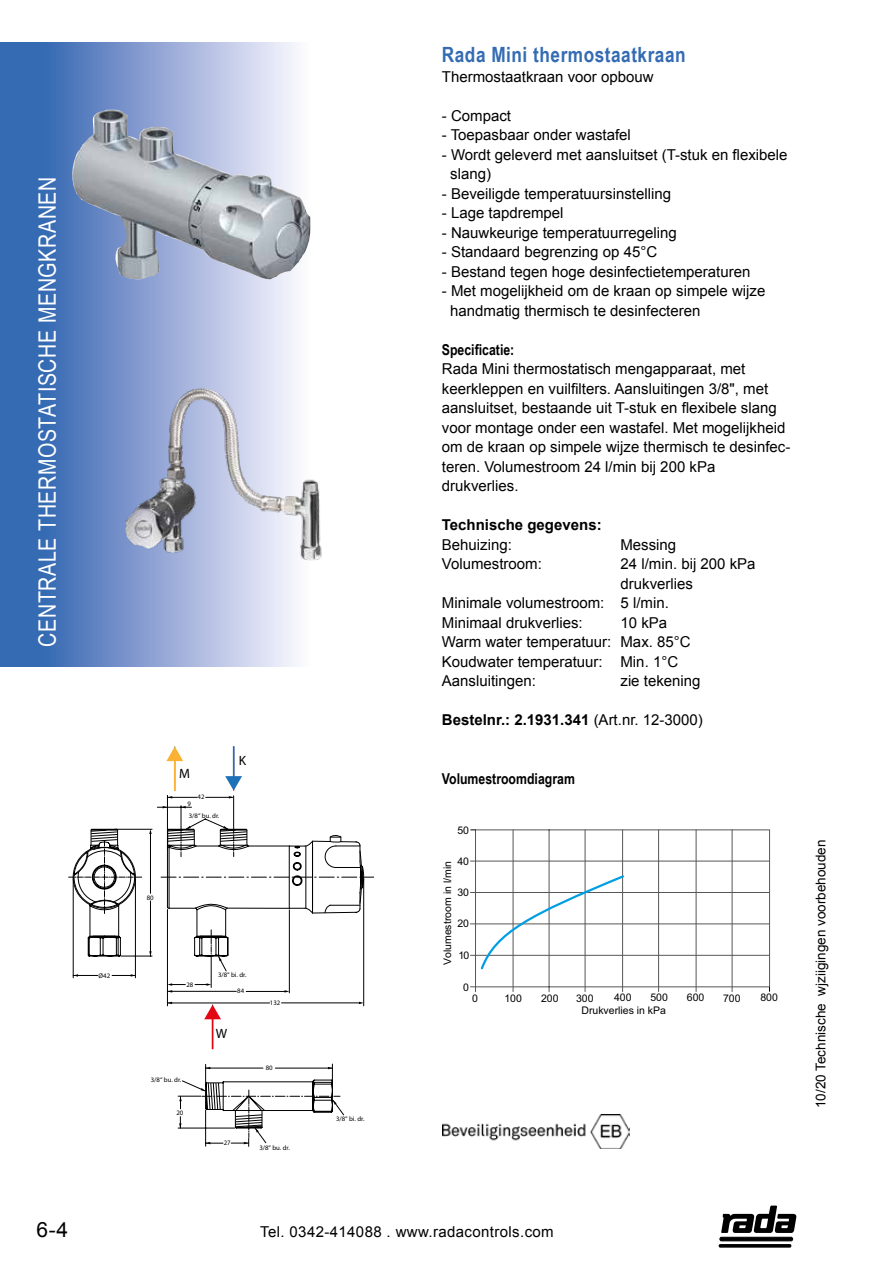
<style>
.page{position:relative;width:893px;height:1263px;background:#fff}
.page>*{position:absolute;margin:0;border:0;box-sizing:border-box;transform-origin:0 0}
.t1{font:24px "Arial Narrow";letter-spacing:.025em;color:#fff}
.t2{font:700 21px "Arial Narrow";letter-spacing:.025em;color:#346bb3}
.t3{font:21px "Arial";color:#000}
.t4{font:15px/19.5px "Arial";color:#000}
.t5{font:700 15px "Arial";color:#000}
.t6{font:15px "Arial";letter-spacing:.025em;color:#000}
.t7{font:700 15px "Arial Narrow";color:#000}
.t8{font:13.5px "Arial";color:#000}
.t9{font:13.5px "Myriad Pro";color:#000}
.t10{font:10.5px "Arial";color:#000}
.t11{font:6.75px "Helvetica";color:#000}
.s1{font-weight:400}
</style>
<div class="page">
<svg style="left:0;top:43px;width:296px;height:623px;background:#7292c9"></svg>
<div style="left:720px;top:1237px;width:73px;height:4px;background:#080808;border:1px solid #000;border-radius:2px"></div>
<hr style="left:719px;top:1244px;width:72px;height:3px;background:#000;border-radius:2px">
<svg style="left:721px;top:1205px;width:75px;height:28px"></svg>
<img style="left:72px;top:110px;width:239px;height:170px">
<hr style="left:363px;top:879px;width:1px;height:127px;background:#000">
<hr style="left:167px;top:1003px;width:103px;height:1px;background:#000">
<hr style="left:167px;top:795px;width:1px;height:52px;background:#000">
<hr style="left:157px;top:807px;width:35px;height:1px;background:#000">
<hr style="left:233px;top:796px;width:1px;height:30px;background:#000">
<hr style="left:167px;top:797px;width:30px;height:1px;background:#000">
<hr style="left:73px;top:879px;width:1px;height:99px;background:#000">
<svg style="left:73px;top:974px;width:18px;height:3px"></svg>
<hr style="left:289px;top:910px;width:1px;height:83px;background:#000">
<hr style="left:282px;top:1003px;width:78px;height:1px;background:#000">
<svg style="left:178px;top:1064px;width:166px;height:82px"></svg>
<svg style="left:91px;top:876px;width:171px;height:251px"></svg>
<svg style="left:68px;top:829px;width:84px;height:127px"></svg>
<svg style="left:161px;top:806px;width:213px;height:186px"></svg>
<hr style="left:212px;top:1017px;width:1px;height:32px;background:#e30613">
<svg style="left:204px;top:1005px;width:17px;height:14px"></svg>
<hr style="left:233px;top:746px;width:2px;height:33px;background:#1d71b8">
<svg style="left:206px;top:776px;width:36px;height:22px"></svg>
<hr style="left:174px;top:759px;width:2px;height:32px;background:#f9b234">
<svg style="left:166px;top:746px;width:17px;height:15px"></svg>
<svg style="left:475px;top:829px;width:295px;height:163px"></svg>
<hr style="left:622px;top:830px;width:1px;height:162px;background:#575756">
<hr style="left:696px;top:830px;width:1px;height:162px;background:#575756">
<hr style="left:470px;top:955px;width:299px;height:1px;background:#575756">
<svg style="left:470px;top:986px;width:6px;height:6px"></svg>
<hr style="left:470px;top:923px;width:299px;height:1px;background:#575756">
<hr style="left:470px;top:892px;width:299px;height:1px;background:#575756">
<hr style="left:470px;top:861px;width:299px;height:1px;background:#575756">
<hr style="left:513px;top:830px;width:1px;height:162px;background:#575756">
<hr style="left:585px;top:830px;width:1px;height:162px;background:#575756">
<hr style="left:658px;top:830px;width:1px;height:162px;background:#575756">
<hr style="left:732px;top:830px;width:1px;height:162px;background:#575756">
<svg style="left:479px;top:873px;width:147px;height:98px"></svg>
<img style="left:442px;top:1114px;width:188px;height:34px">
<img style="left:115px;top:373px;width:207px;height:203px">
<h1 class="t1" style="left:30px;top:647px;width:471px;rotate:-90deg">CENTRALE THERMOSTATISCHE MENGKRANEN</h1>
<p class="t11" style="left:99px;top:971px;width:13px">Ø42</p>
<p class="t9" style="left:179px;top:765px;width:12px">M</p>
<p class="t11" style="left:198px;top:793px;width:8px">42</p>
<p class="t11" style="left:189px;top:811px;width:32px">3/8“ bu. dr.</p>
<p class="t11" style="left:187px;top:800px;width:5px">9</p>
<p class="t9" style="left:239px;top:752px;width:9px">K</p>
<p class="t11" style="left:147px;top:893px;width:8px">80</p>
<p class="t11" style="left:186px;top:980px;width:8px">28</p>
<p class="t11" style="left:151px;top:1076px;width:32px">3/8“ bu. dr.</p>
<p class="t11" style="left:177px;top:1108px;width:8px">20</p>
<p class="t11" style="left:218px;top:971px;width:30px">3/8“ bi. dr.</p>
<p class="t11" style="left:237px;top:987px;width:8px">84</p>
<p class="t9" style="left:216px;top:1025px;width:13px">W</p>
<p class="t11" style="left:270px;top:998px;width:12px">132</p>
<p class="t11" style="left:266px;top:1063px;width:8px">80</p>
<p class="t11" style="left:224px;top:1138px;width:8px">27</p>
<p class="t11" style="left:259px;top:1143px;width:32px">3/8“ bu. dr.</p>
<p class="t11" style="left:336px;top:1114px;width:30px">3/8“ bi. dr.</p>
<h2 class="t2" style="left:442px;top:39px;width:245px">Rada Mini thermostaatkraan</h2>
<p class="t4" style="left:442px;top:66px;width:213px">Thermostaatkraan voor opbouw</p>
<p class="t4" style="left:442px;top:105px;width:71px">- Compact</p>
<p class="t4" style="left:442px;top:125px;width:190px">- Toepasbaar onder wastafel</p>
<p class="t4" style="left:450px;top:144px;width:339px;text-indent:-8px">- Wordt geleverd met aansluitset (T-stuk en flexibele slang)</p>
<p class="t4" style="left:442px;top:183px;width:231px">- Beveiligde temperatuursinstelling</p>
<p class="t4" style="left:442px;top:203px;width:123px">- Lage tapdrempel</p>
<p class="t4" style="left:442px;top:222px;width:237px">- Nauwkeurige temperatuurregeling</p>
<p class="t4" style="left:442px;top:242px;width:217px">- Standaard begrenzing op 45°C</p>
<p class="t4" style="left:442px;top:261px;width:310px">- Bestand tegen hoge desinfectietemperaturen</p>
<p class="t4" style="left:450px;top:281px;width:317px;text-indent:-8px">- Met mogelijkheid om de kraan op simpele wijze handmatig thermisch te desinfecteren</p>
<p class="t7" style="left:442px;top:338px;width:74px">Specificatie:</p>
<p class="t4" style="left:442px;top:359px;width:350px">Rada Mini thermostatisch mengapparaat, met keerkleppen en vuilfilters. Aansluitingen 3/8", met aansluitset, bestaande uit T-stuk en flexibele slang voor montage onder een wastafel. Met mogelijkheid om de kraan op simpele wijze thermisch te desinfec&shy;teren. Volumestroom 24 l/min bij 200 kPa drukverlies.</p>
<p class="t5" style="left:442px;top:514px;width:161px">Technische gegevens:</p>
<p class="t4" style="left:442px;top:534px;width:72px">Behuizing:</p>
<p class="t4" style="left:620px;top:534px;width:57px">Messing</p>
<p class="t4" style="left:442px;top:554px;width:102px">Volumestroom:</p>
<p class="t4" style="left:620px;top:554px;width:137px">24 l/min. bij 200 kPa</p>
<p class="t4" style="left:620px;top:573px;width:74px">drukverlies</p>
<p class="t4" style="left:442px;top:593px;width:228px">Minimale volumestroom: 5 l/min.</p>
<p class="t4" style="left:442px;top:612px;width:142px">Minimaal drukverlies:</p>
<p class="t4" style="left:442px;top:612px;width:250px;text-indent:179px">10 kPa<br>Warm water temperatuur: Max. 85°C<br>Koudwater temperatuur: Min. 1°C<br>Aansluitingen:</p>
<p class="t4" style="left:620px;top:671px;width:82px">zie tekening</p>
<p class="t5" style="left:442px;top:709px;width:262px">Bestelnr.: 2.1931.341 <span class="s1">(Art.nr. 12-3000)</span></p>
<p class="t7" style="left:442px;top:767px;width:135px">Volumestroomdiagram</p>
<p class="t10" style="left:457px;top:823px;width:13px">50</p>
<p class="t10" style="left:457px;top:854px;width:13px">40</p>
<p class="t10" style="left:441px;top:964px;width:105px;rotate:-90deg">Vo lumestroom in l/min</p>
<p class="t10" style="left:457px;top:885px;width:13px">30</p>
<p class="t10" style="left:457px;top:917px;width:13px">20</p>
<p class="t10" style="left:458px;top:949px;width:12px">10</p>
<p class="t10" style="left:463px;top:980px;width:7px">0</p>
<p class="t10" style="left:472px;top:992px;width:7px">0</p>
<p class="t10" style="left:504px;top:992px;width:19px">100</p>
<p class="t10" style="left:541px;top:992px;width:19px">200</p>
<p class="t10" style="left:576px;top:991px;width:19px">300</p>
<p class="t10" style="left:614px;top:991px;width:19px">400</p>
<p class="t10" style="left:687px;top:991px;width:19px">600</p>
<p class="t10" style="left:723px;top:991px;width:19px">700</p>
<p class="t10" style="left:760px;top:990px;width:19px">800</p>
<p class="t10" style="left:650px;top:991px;width:19px">500</p>
<p class="t10" style="left:581px;top:1003px;width:86px">Drukverlies in kPa</p>
<p class="t8" style="left:812px;top:1108px;width:270px;rotate:-90deg">10/20 Technische wjziigingen voorbehouden</p>
<h2 class="t3" style="left:37px;top:1215px;width:33px">6-4</h2>
<p class="t6" style="left:260px;top:1222px;width:295px">Tel. 0342-414088 . www.radacontrols.com</p>
</div>
